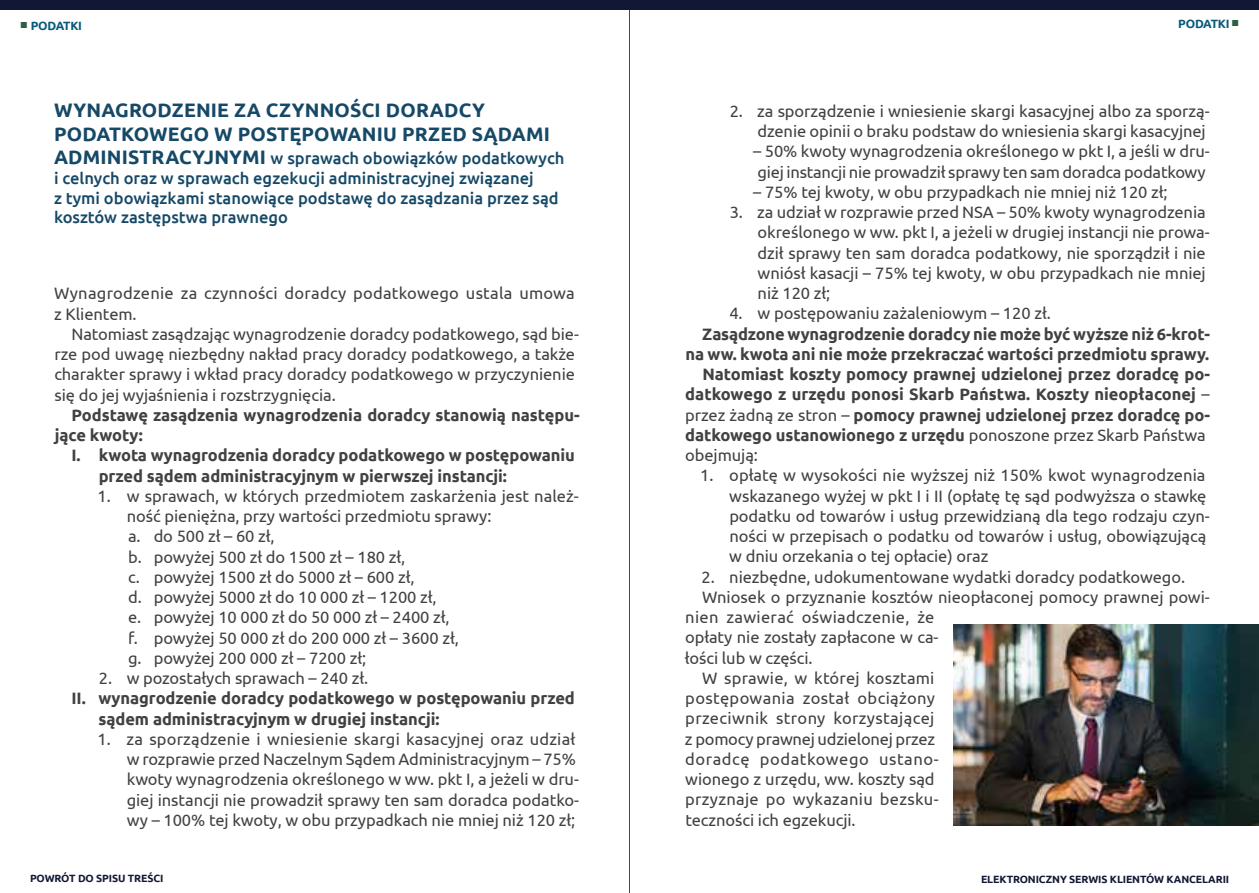
<style>
.page{position:relative;width:1259px;height:893px;background:#fff}
.page>*{position:absolute;margin:0;border:0;box-sizing:border-box;transform-origin:0 0}
.t1{font:700 19.5px/23.4px "Ubuntu";letter-spacing:.01em;color:#164967}
.t2{font:16.5px/20.2px "Ubuntu";letter-spacing:-.005em;color:#414042}
.t3{font:700 16.5px/20.2px "Ubuntu";letter-spacing:-.005em;color:#414042}
.t4{font:500 16.5px/19.8px "Ubuntu";color:#164967}
.t5{font:16.5px/20.2px "Ubuntu";letter-spacing:.015em;color:#414042}
.t6{font:16.5px "Ubuntu";letter-spacing:.02em;color:#414042}
.t7{font:16.5px "Ubuntu";letter-spacing:.035em;color:#414042}
.t8{font:700 12px "Ubuntu";letter-spacing:-.02em;color:#075a7b}
.t9{font:700 10.5px "Ubuntu";letter-spacing:-.01em;color:#121735}
.t10{font:300 10.5px "Proxima Nova";color:#2c6045}
.s1{font-family:"Proxima Nova";font-weight:300;font-size:10.5px;color:#2c6045}
.s2{font-weight:700;font-size:19.5px}
.s3{font-weight:400}
</style>
<div class="page">
<hr style="left:629px;top:0;width:1px;height:893px;background:#48484a">
<div style="left:0;top:0;width:1259px;height:10px;background:#121735"></div>
<img style="left:953px;top:624px;width:306px;height:201px">
<p class="t10" style="left:20px;top:17px;width:8px">■</p>
<p class="t8" style="left:1178px;top:16px;width:62px">PODATKI <span class="s1">■</span></p>
<p class="t8" style="left:31px;top:18px;width:53px">PODATKI</p>
<p class="t1" style="left:54px;top:98px;width:497px">WYNAGRODZENIE ZA CZYNNOŚCI DORADCY<br>PODATKOWEGO W POSTĘPOWANIU PRZED SĄDAMI</p>
<p class="t4" style="left:54px;top:148px;width:512px"><span class="s2">ADMINISTRACYJNYMI</span> w sprawach obowiązków podatkowych i celnych oraz w sprawach egzekucji administracyjnej związanej<br>z tymi obowiązkami stanowiące podstawę do zasądzania przez sąd kosztów zastępstwa prawnego</p>
<p class="t5" style="left:54px;top:283px;width:522px">Wynagrodzenie za czynności doradcy podatkowego ustala umowa z Klientem.</p>
<p class="t2" style="left:54px;top:323px;width:526px;text-indent:17px">Natomiast zasądzając wynagrodzenie doradcy podatkowego, sąd bie&shy;rze pod uwagę niezbędny nakład pracy doradcy podatkowego, a także charakter sprawy i wkład pracy doradcy podatkowego w przyczynienie się do jej wyjaśnienia i rozstrzygnięcia.</p>
<p class="t3" style="left:55px;top:405px;width:526px;text-indent:17px">Podstawę zasądzenia wynagrodzenia doradcy stanowią następu&shy;jące kwoty:</p>
<p class="t3" style="left:99px;top:445px;width:478px;text-indent:-27px">I. kwota wynagrodzenia doradcy podatkowego w postępowaniu przed sądem administracyjnym w pierwszej instancji:</p>
<p class="t2" style="left:127px;top:485px;width:453px;text-indent:-29px">1. w sprawach, w których przedmiotem zaskarżenia jest należ&shy;ność pieniężna, przy wartości przedmiotu sprawy:<br>a. do 500 zł – 60 zł,<br>b. powyżej 500 zł do 1500 zł – 180 zł,<br>c. powyżej 1500 zł do 5000 zł – 600 zł,<br>d. powyżej 5000 zł do 10 000 zł – 1200 zł,<br>e. powyżej 10 000 zł do 50 000 zł – 2400 zł,<br>f. powyżej 50 000 zł do 200 000 zł – 3600 zł,<br>g. powyżej 200 000 zł – 7200 zł;</p>
<p class="t2" style="left:99px;top:668px;width:271px">2. w pozostałych sprawach – 240 zł.</p>
<p class="t3" style="left:99px;top:688px;width:478px;text-indent:-27px">II. wynagrodzenie doradcy podatkowego w postępowaniu przed sądem administracyjnym w drugiej instancji:</p>
<p class="t2" style="left:127px;top:728px;width:454px;text-indent:-29px">1. za sporządzenie i wniesienie skargi kasacyjnej oraz udział w rozprawie przed Naczelnym Sądem Administracyjnym – 75% kwoty wynagrodzenia określonego w ww. pkt I, a jeżeli w dru&shy;giej instancji nie prowadził sprawy ten sam doradca podatko&shy;wy – 100% tej kwoty, w obu przypadkach nie mniej niż 120 zł;</p>
<p class="t2" style="left:729px;top:100px;width:481px;text-align:right">2. za sporządzenie i wniesienie skargi kasacyjnej albo za sporzą&shy;dzenie opinii o braku podstaw do wniesienia skargi kasacyjnej</p>
<p class="t2" style="left:753px;top:141px;width:458px">– 50% kwoty wynagrodzenia określonego w pkt I, a jeśli w dru&shy;giej instancji nie prowadził sprawy ten sam doradca podatkowy</p>
<p class="t2" style="left:753px;top:181px;width:416px">– 75% tej kwoty, w obu przypadkach nie mniej niż 120 zł;</p>
<p class="t2" style="left:757px;top:202px;width:454px;text-indent:-28px">3. za udział w rozprawie przed NSA – 50% kwoty wynagrodzenia określonego w ww. pkt I, a jeżeli w drugiej instancji nie prowa&shy;dził sprawy ten sam doradca podatkowy, nie sporządził i nie wniósł kasacji – 75% tej kwoty, w obu przypadkach nie mniej niż 120 zł;</p>
<p class="t2" style="left:729px;top:303px;width:323px">4. w postępowaniu zażaleniowym – 120 zł.</p>
<p class="t3" style="left:702px;top:323px;width:509px">Zasądzone wynagrodzenie doradcy nie może być wyższe niż 6-krot-</p>
<p class="t3" style="left:685px;top:344px;width:525px">na ww. kwota ani nie może przekraczać wartości przedmiotu sprawy.</p>
<p class="t3" style="left:702px;top:364px;width:509px">Natomiast koszty pomocy prawnej udzielonej przez doradcę po-</p>
<p class="t3" style="left:685px;top:384px;width:526px">datkowego z urzędu ponosi Skarb Państwa. Koszty nieopłaconej <span class="s3">–</span></p>
<p class="t3" style="left:685px;top:404px;width:526px"><span class="s3">przez żadną ze stron –</span> pomocy prawnej udzielonej przez doradcę po-</p>
<p class="t3" style="left:685px;top:425px;width:522px">datkowego ustanowionego z urzędu <span class="s3">ponoszone przez Skarb Państwa</span></p>
<p class="t2" style="left:685px;top:445px;width:74px">obejmują:</p>
<p class="t2" style="left:729px;top:465px;width:482px;text-indent:-29px">1. opłatę w wysokości nie wyższej niż 150% kwot wynagrodzenia wskazanego wyżej w pkt I i II (opłatę tę sąd podwyższa o stawkę podatku od towarów i usług przewidzianą dla tego rodzaju czyn&shy;ności w przepisach o podatku od towarów i usług, obowiązującą w dniu orzekania o tej opłacie) oraz</p>
<p class="t2" style="left:701px;top:566px;width:485px">2. niezbędne, udokumentowane wydatki doradcy podatkowego.</p>
<p class="t2" style="left:702px;top:586px;width:509px">Wniosek o przyznanie kosztów nieopłaconej pomocy prawnej powi-</p>
<p class="t6" style="left:685px;top:607px;width:251px">nien zawierać oświadczenie, że</p>
<p class="t2" style="left:685px;top:627px;width:255px">opłaty nie zostały zapłacone w ca-</p>
<p class="t2" style="left:685px;top:647px;width:129px">łości lub w części.</p>
<p class="t5" style="left:702px;top:667px;width:234px">W sprawie, w której kosztami</p>
<p class="t6" style="left:685px;top:688px;width:251px">postępowania został obciążony</p>
<p class="t6" style="left:685px;top:708px;width:251px">przeciwnik strony korzystającej</p>
<p class="t2" style="left:685px;top:728px;width:252px">z pomocy prawnej udzielonej przez</p>
<p class="t7" style="left:685px;top:749px;width:255px">doradcę podatkowego ustano-</p>
<p class="t2" style="left:685px;top:768px;width:251px">wionego z urzędu, ww. koszty sąd</p>
<p class="t5" style="left:685px;top:789px;width:255px">przyznaje po wykazaniu bezsku-</p>
<p class="t2" style="left:685px;top:809px;width:172px">teczności ich egzekucji.</p>
<p class="t9" style="left:30px;top:872px;width:135px">POWRÓT DO SPISU TREŚCI</p>
<p class="t9" style="left:981px;top:872px;width:250px">ELEKTRONICZNY SERWIS KLIENTÓW KANCELARII</p>
</div>
